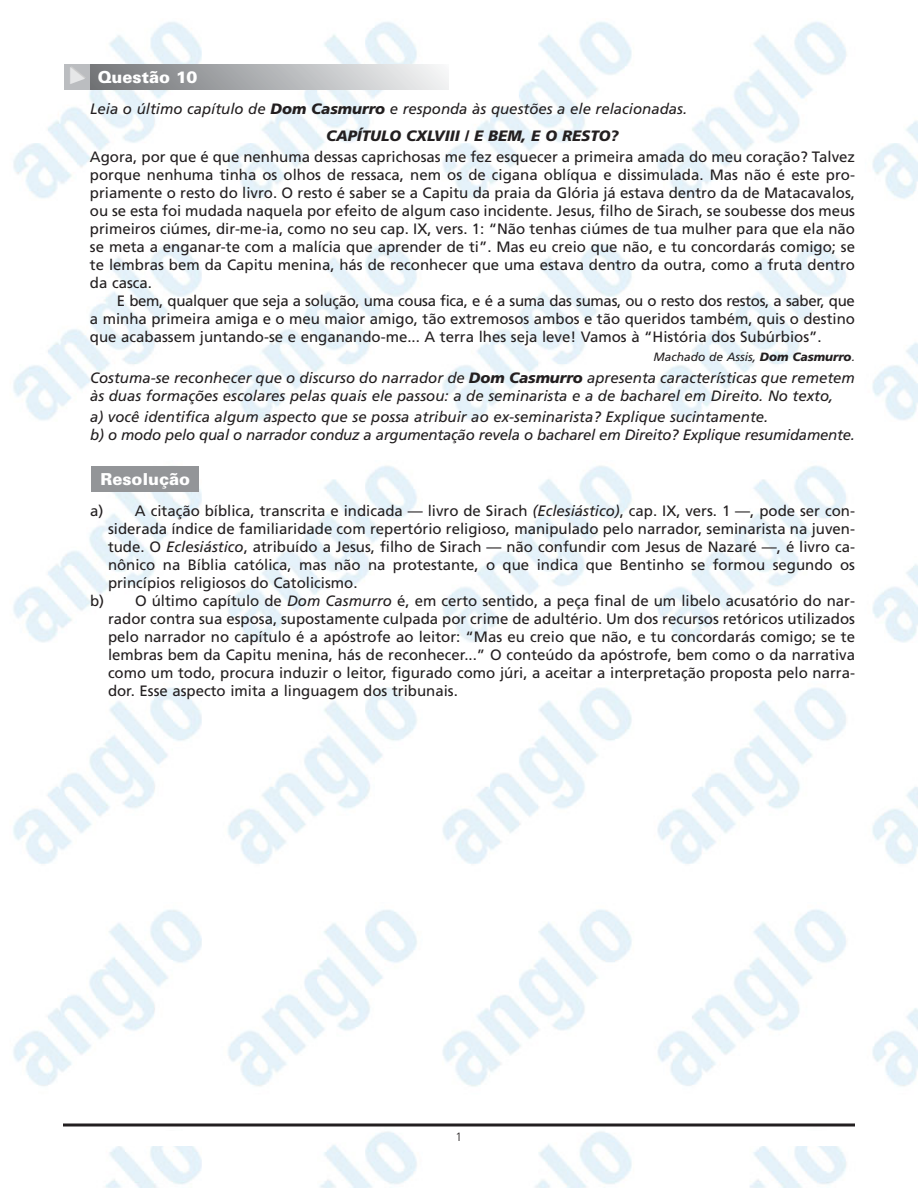
<style>
.page{position:relative;width:918px;height:1188px;background:#fff}
.page>*{position:absolute;margin:0;border:0;box-sizing:border-box;transform-origin:0 0}
.t1{font:900 16.5px "Univers";color:#fff}
.t2{font:15px/18px "Frutiger";color:#231f20;text-align:justify}
.t3{font:italic 15px/18px "Frutiger";color:#231f20}
.t4{font:italic 12px "Frutiger";color:#231f20}
.t5{font:300 12px "Frutiger";color:#231f20}
.s1{font-weight:900}
.s2{font-style:italic}
</style>
<div class="page">
<img style="left:13px;top:22px;width:905px;height:1166px">
<hr style="left:63px;top:1124px;width:792px;height:2px;background:#231f20">
<div style="left:63px;top:1131px;width:144px;height:15px;background:#fff"></div>
<div style="left:747px;top:1131px;width:108px;height:15px;background:#fff"></div>
<div style="left:92px;top:467px;width:108px;height:25px;background:#939598"></div>
<div style="left:89px;top:64px;width:360px;height:26px;background:linear-gradient(to right,#717376,#f3f4f5)"></div>
<div style="left:64px;top:64px;width:26px;height:26px;background:#bbbdc0"></div>
<p class="t1" style="left:98px;top:71px;width:101px">Questão 10</p>
<p class="t3" style="left:326px;top:96px;width:363px;line-height:27px;text-indent:-236px">Leia o último capítulo de <span class="s1">Dom Casmurro</span> e responda às questões a ele relacionadas.<br><span class="s1">CAPÍTULO CXLVIII / E BEM, E O RESTO?</span></p>
<p class="t2" style="left:90px;top:149px;width:767px">Agora, por que é que nenhuma dessas caprichosas me fez esquecer a primeira amada do meu coração? Talvez porque nenhuma tinha os olhos de ressaca, nem os de cigana oblíqua e dissimulada. Mas não é este pro&shy;priamente o resto do livro. O resto é saber se a Capitu da praia da Glória já estava dentro da de Matacavalos, ou se esta foi mudada naquela por efeito de algum caso incidente. Jesus, filho de Sirach, se soubesse dos meus primeiros ciúmes, dir-me-ia, como no seu cap. IX, vers. 1: “Não tenhas ciúmes de tua mulher para que ela não se meta a enganar-te com a malícia que aprender de ti”. Mas eu creio que não, e tu concordarás comigo; se te lembras bem da Capitu menina, hás de reconhecer que uma estava dentro da outra, como a fruta dentro da casca.</p>
<p class="t2" style="left:90px;top:293px;width:767px;text-indent:27px">E bem, qualquer que seja a solução, uma cousa fica, e é a suma das sumas, ou o resto dos restos, a saber, que a minha primeira amiga e o meu maior amigo, tão extremosos ambos e tão queridos também, quis o destino que acabassem juntando-se e enganando-me... A terra lhes seja leve! Vamos à “História dos Subúrbios”.</p>
<p class="t4" style="left:654px;top:352px;width:203px">Machado de Assis, <span class="s1">Dom Casmurro</span>.</p>
<p class="t3" style="left:90px;top:370px;width:767px">Costuma-se reconhecer que o discurso do narrador de <span class="s1">Dom Casmurro</span> apresenta características que remetem às duas formações escolares pelas quais ele passou: a de seminarista e a de bacharel em Direito. No texto,</p>
<p class="t3" style="left:90px;top:409px;width:767px">a) você identifica algum aspecto que se possa atribuir ao ex-seminarista? Explique sucintamente.<br>b) o modo pelo qual o narrador conduz a argumentação revela o bacharel em Direito? Explique resumidamente.</p>
<p class="t1" style="left:100px;top:473px;width:91px">Resolução</p>
<p class="t2" style="left:90px;top:503px;width:767px">a) A citação bíblica, transcrita e indicada — livro de Sirach <span class="s2">(Eclesiástico)</span>, cap. IX, vers. 1 —, pode ser con-</p>
<p class="t2" style="left:108px;top:521px;width:749px">siderada índice de familiaridade com repertório religioso, manipulado pelo narrador, seminarista na juven-</p>
<p class="t2" style="left:108px;top:539px;width:749px">tude. O <span class="s2">Eclesiástico</span>, atribuído a Jesus, filho de Sirach — não confundir com Jesus de Nazaré —, é livro ca-</p>
<p class="t2" style="left:108px;top:557px;width:749px">nônico na Bíblia católica, mas não na protestante, o que indica que Bentinho se formou segundo os</p>
<p class="t2" style="left:108px;top:575px;width:251px">princípios religiosos do Catolicismo.</p>
<p class="t2" style="left:90px;top:593px;width:767px">b) O último capítulo de <span class="s2">Dom Casmurro</span> é, em certo sentido, a peça final de um libelo acusatório do nar-</p>
<p class="t2" style="left:108px;top:611px;width:749px">rador contra sua esposa, supostamente culpada por crime de adultério. Um dos recursos retóricos utilizados</p>
<p class="t2" style="left:108px;top:629px;width:749px">pelo narrador no capítulo é a apóstrofe ao leitor: “Mas eu creio que não, e tu concordarás comigo; se te</p>
<p class="t2" style="left:108px;top:647px;width:749px">lembras bem da Capitu menina, hás de reconhecer...” O conteúdo da apóstrofe, bem como o da narrativa</p>
<p class="t2" style="left:108px;top:665px;width:749px">como um todo, procura induzir o leitor, figurado como júri, a aceitar a interpretação proposta pelo narra-</p>
<p class="t2" style="left:108px;top:683px;width:351px">dor. Esse aspecto imita a linguagem dos tribunais.</p>
<p class="t5" style="left:456px;top:1132px;width:8px">1</p>
</div>
